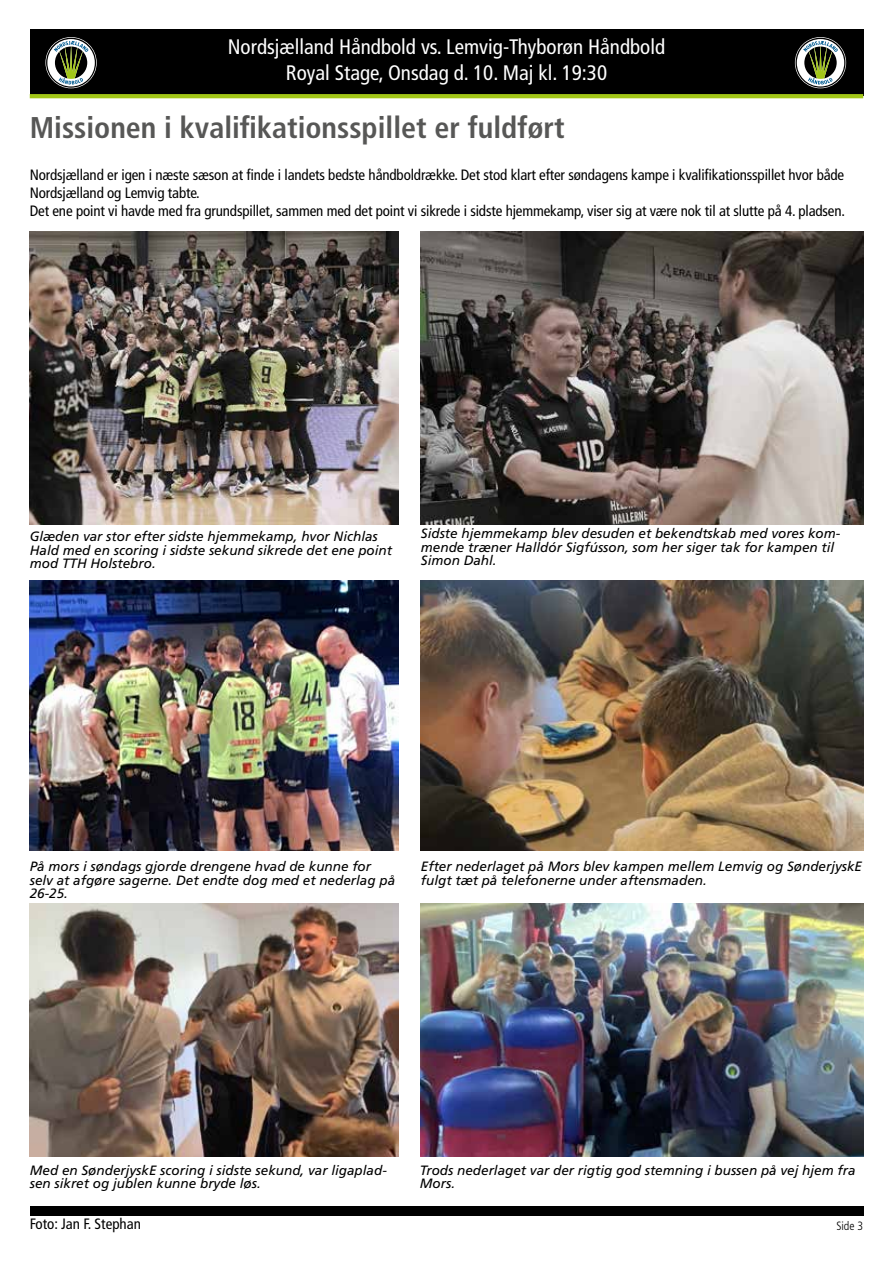
<style>
.page{position:relative;width:893px;height:1263px;background:#fff}
.page>*{position:absolute;margin:0;border:0;box-sizing:border-box;transform-origin:0 0}
.t1{font:700 condensed 30px "Frutiger LT Std";color:#575756}
.t2{font:condensed 21px/25.2px "Frutiger LT Std";color:#fff;text-align:center}
.t3{font:condensed 15px/18px "Frutiger LT Std";letter-spacing:-.01em;color:#000}
.t4{font:italic 13.5px/13.5px "Frutiger LT Std";color:#000}
.t5{font:300 condensed 12px "Frutiger LT Std";color:#000}
</style>
<div class="page">
<div style="left:30px;top:1206px;width:833px;height:9px;background:#000"></div>
<div style="left:30px;top:30px;width:833px;height:66px;background:#000"></div>
<svg style="left:46px;top:38px;width:50px;height:50px"></svg>
<svg style="left:30px;top:94px;width:833px;height:4px;background:#9fc216"></svg>
<svg style="left:795px;top:38px;width:50px;height:50px"></svg>
<img style="left:30px;top:231px;width:369px;height:294px">
<img style="left:421px;top:232px;width:442px;height:292px">
<img style="left:30px;top:580px;width:369px;height:270px">
<img style="left:421px;top:580px;width:442px;height:270px">
<img style="left:30px;top:904px;width:369px;height:252px">
<img style="left:421px;top:904px;width:442px;height:252px">
<h2 class="t2" style="left:228px;top:35px;width:439px">Nordsjælland Håndbold vs. Lemvig-Thyborøn Håndbold<br>Royal Stage, Onsdag d. 10. Maj kl. 19:30</h2>
<h1 class="t1" style="left:30px;top:110px;width:536px">Missionen i kvalifikationsspillet er fuldført</h1>
<p class="t3" style="left:30px;top:166px;width:817px">Nordsjælland er igen i næste sæson at finde i landets bedste håndboldrække. Det stod klart efter søndagens kampe i kvalifikationsspillet hvor både<br>Nordsjælland og Lemvig tabte.<br>Det ene point vi havde med fra grundspillet, sammen med det point vi sikrede i sidste hjemmekamp, viser sig at være nok til at slutte på 4. pladsen.</p>
<p class="t4" style="left:30px;top:530px;width:364px">Glæden var stor efter sidste hjemmekamp, hvor Nichlas<br>Hald med en scoring i sidste sekund sikrede det ene point mod TTH Holstebro.</p>
<p class="t4" style="left:421px;top:527px;width:421px">Sidste hjemmekamp blev desuden et bekendtskab med vores kom&shy;mende træner Halldór Sigfússon, som her siger tak for kampen til<br>Simon Dahl.</p>
<p class="t4" style="left:30px;top:860px;width:367px">På mors i søndags gjorde drengene hvad de kunne for selv at afgøre sagerne. Det endte dog med et nederlag på<br>26-25.</p>
<p class="t4" style="left:421px;top:860px;width:443px">Efter nederlaget på Mors blev kampen mellem Lemvig og SønderjyskE fulgt tæt på telefonerne under aftensmaden.</p>
<p class="t4" style="left:30px;top:1163px;width:359px">Med en SønderjyskE scoring i sidste sekund, var ligaplad&shy;sen sikret og jublen kunne bryde løs.</p>
<p class="t3" style="left:30px;top:1215px;width:113px">Foto: Jan F. Stephan</p>
<p class="t4" style="left:420px;top:1163px;width:437px">Trods nederlaget var der rigtig god stemning i bussen på vej hjem fra<br>Mors.</p>
<p class="t5" style="left:836px;top:1219px;width:28px">Side 3</p>
</div>
